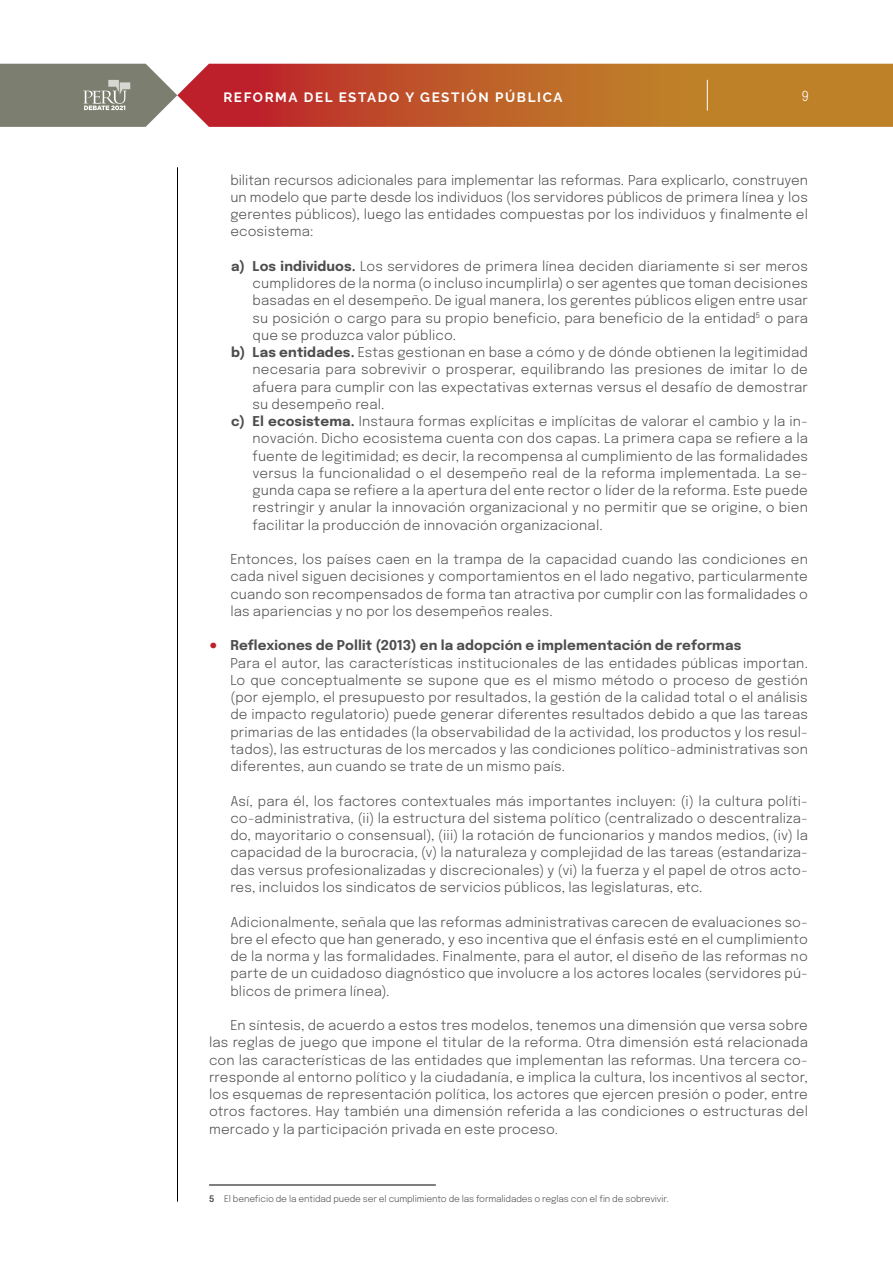
<style>
.page{position:relative;width:893px;height:1263px;background:#fff}
.page>*{position:absolute;margin:0;border:0;box-sizing:border-box;transform-origin:0 0}
.t1{font:300 13.8px "Epilogue";color:#fff}
.t2{font:300 13.5px/17.2px "Epilogue";letter-spacing:.015em;color:#4d4d4f;text-align:justify}
.t3{font:700 13.5px "Raleway";letter-spacing:.12em;color:#fff}
.t4{font:300 9px "Epilogue";letter-spacing:-.015em;color:#4d4d4f}
.s1{font-weight:700}
.s2{font-family:"Helvetica Neue";font-weight:700;color:#bd202a}
.s3{font-weight:600}
</style>
<div class="page">
<hr style="left:177px;top:167px;width:1px;height:1035px;background:#000">
<hr style="left:209px;top:1185px;width:227px;height:1px;background:#000">
<svg style="left:0;top:64px;width:893px;height:63px;background:#b56c3e"></svg>
<hr style="left:707px;top:80px;width:1px;height:31px;background:#fff">
<p class="t3" style="left:223px;top:89px;width:341px">REFORMA DEL ESTADO Y GESTIÓN PÚBLICA</p>
<p class="t1" style="left:801px;top:86px;width:9px">9</p>
<p class="t2" style="left:230px;top:170px;width:579px">bilitan recursos adicionales para implementar las reformas. Para explicarlo, construyen un modelo que parte desde los individuos (los servidores públicos de primera línea y los gerentes públicos), luego las entidades compuestas por los individuos y finalmente el ecosistema:</p>
<p class="t2" style="left:231px;top:257px;width:578px"><span class="s1">a) Los individuos.</span> Los servidores de primera línea deciden diariamente si ser meros</p>
<p class="t2" style="left:253px;top:274px;width:557px">cumplidores de la norma (o incluso incumplirla) o ser agentes que toman decisiones</p>
<p class="t2" style="left:253px;top:291px;width:557px">basadas en el desempeño. De igual manera, los gerentes públicos eligen entre usar</p>
<p class="t2" style="left:253px;top:308px;width:557px">su posición o cargo para su propio beneficio, para beneficio de la entidad<sup>5</sup> o para</p>
<p class="t2" style="left:253px;top:326px;width:205px">que se produzca valor público.</p>
<p class="t2" style="left:231px;top:343px;width:578px"><span class="s1">b) Las entidades.</span> Estas gestionan en base a cómo y de dónde obtienen la legitimidad</p>
<p class="t2" style="left:253px;top:360px;width:557px">necesaria para sobrevivir o prosperar, equilibrando las presiones de imitar lo de</p>
<p class="t2" style="left:253px;top:377px;width:557px">afuera para cumplir con las expectativas externas versus el desafío de demostrar</p>
<p class="t2" style="left:253px;top:395px;width:133px">su desempeño real.</p>
<p class="t2" style="left:231px;top:412px;width:578px"><span class="s1">c) El ecosistema.</span> Instaura formas explícitas e implícitas de valorar el cambio y la in-</p>
<p class="t2" style="left:253px;top:429px;width:557px">novación. Dicho ecosistema cuenta con dos capas. La primera capa se refiere a la</p>
<p class="t2" style="left:253px;top:446px;width:557px">fuente de legitimidad; es decir, la recompensa al cumplimiento de las formalidades</p>
<p class="t2" style="left:253px;top:464px;width:557px">versus la funcionalidad o el desempeño real de la reforma implementada. La se-</p>
<p class="t2" style="left:253px;top:481px;width:557px">gunda capa se refiere a la apertura del ente rector o líder de la reforma. Este puede</p>
<p class="t2" style="left:253px;top:498px;width:557px">restringir y anular la innovación organizacional y no permitir que se origine, o bien</p>
<p class="t2" style="left:253px;top:515px;width:352px">facilitar la producción de innovación organizacional.</p>
<p class="t2" style="left:230px;top:550px;width:579px">Entonces, los países caen en la trampa de la capacidad cuando las condiciones en cada nivel siguen decisiones y comportamientos en el lado negativo, particularmente cuando son recompensados de forma tan atractiva por cumplir con las formalidades o las apariencias y no por los desempeños reales.</p>
<p class="t2" style="left:230px;top:636px;width:579px;text-align:left;text-indent:-21px"><span class="s2">●</span> <span class="s1">Reflexiones de Pollit (2013) en la adopción e implementación de reformas<br></span>Para el autor, las características institucionales de las entidades públicas importan.<br>Lo que conceptualmente se supone que es el mismo método o proceso de gestión (por ejemplo, el presupuesto por resultados, la gestión de la calidad total o el análisis de impacto regulatorio) puede generar diferentes resultados debido a que las tareas primarias de las entidades (la observabilidad de la actividad, los productos y los resul&shy;tados), las estructuras de los mercados y las condiciones político-administrativas son diferentes, aun cuando se trate de un mismo país.</p>
<p class="t2" style="left:230px;top:791px;width:579px">Así, para él, los factores contextuales más importantes incluyen: (i) la cultura políti&shy;co-administrativa, (ii) la estructura del sistema político (centralizado o descentraliza&shy;do, mayoritario o consensual), (iii) la rotación de funcionarios y mandos medios, (iv) la capacidad de la burocracia, (v) la naturaleza y complejidad de las tareas (estandariza&shy;das versus profesionalizadas y discrecionales) y (vi) la fuerza y el papel de otros acto&shy;res, incluidos los sindicatos de servicios públicos, las legislaturas, etc.</p>
<p class="t2" style="left:230px;top:912px;width:579px">Adicionalmente, señala que las reformas administrativas carecen de evaluaciones so&shy;bre el efecto que han generado, y eso incentiva que el énfasis esté en el cumplimiento de la norma y las formalidades. Finalmente, para el autor, el diseño de las reformas no parte de un cuidadoso diagnóstico que involucre a los actores locales (servidores pú&shy;blicos de primera línea).</p>
<p class="t2" style="left:209px;top:1016px;width:600px;text-indent:21px">En síntesis, de acuerdo a estos tres modelos, tenemos una dimensión que versa sobre las reglas de juego que impone el titular de la reforma. Otra dimensión está relacionada con las características de las entidades que implementan las reformas. Una tercera co&shy;rresponde al entorno político y la ciudadanía, e implica la cultura, los incentivos al sector, los esquemas de representación política, los actores que ejercen presión o poder, entre otros factores. Hay también una dimensión referida a las condiciones o estructuras del mercado y la participación privada en este proceso.</p>
<p class="t4" style="left:209px;top:1193px;width:461px"><span class="s3">5</span> El beneficio de la entidad puede ser el cumplimiento de las formalidades o reglas con el fin de sobrevivir.</p>
</div>
